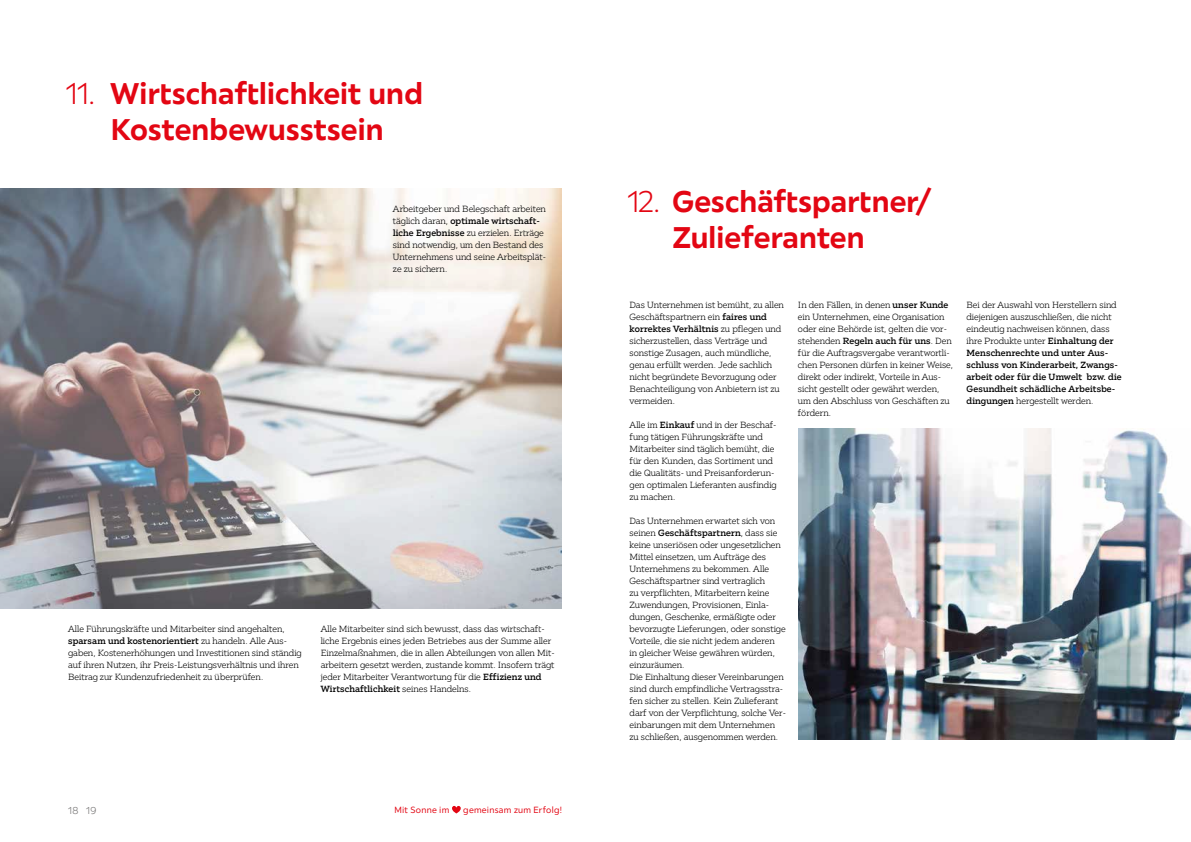
<style>
.page{position:relative;width:1191px;height:842px;background:#fff}
.page>*{position:absolute;margin:0;border:0;box-sizing:border-box;transform-origin:0 0}
.t1{font:700 30px/36px "XXX Lutz Sans";letter-spacing:.005em;color:#e30613}
.t2{font:300 10px "XXX Lutz Sans";color:#706f6f}
.t3{font:300 9px/12px "XXX Lutz Serif";color:#000}
.t4{font:500 9px/12px "XXX Lutz Serif";letter-spacing:.015em;color:#000}
.t5{font:9px "XXX Lutz Sans";letter-spacing:.03em;color:#e30613}
.s1{font-weight:300}
.s2{font-weight:500}
</style>
<div class="page">
<svg style="left:452px;top:806px;width:9px;height:7px"></svg>
<img style="left:0;top:188px;width:562px;height:420px">
<img style="left:798px;top:428px;width:393px;height:312px">
<h1 class="t1" style="left:66px;top:75px;width:358px;text-align:center"><span class="s1">11.</span> Wirtschaftlichkeit und<br>Kostenbewusstsein</h1>
<p class="t3" style="left:393px;top:203px;width:155px">Arbeitgeber und Belegschaft arbeiten täglich daran, <span class="s2">optimale wirtschaft&shy;liche Ergebnisse</span> zu erzielen. Erträge sind notwendig, um den Bestand des Unternehmens und seine Arbeitsplät&shy;ze zu sichern.</p>
<p class="t3" style="left:68px;top:623px;width:235px">Alle Führungskräfte und Mitarbeiter sind angehalten, <span class="s2">sparsam und kostenorientiert</span> zu handeln. Alle Aus&shy;gaben, Kostenerhöhungen und Investitionen sind ständig auf ihren Nutzen, ihr Preis-Leistungsverhältnis und ihren Beitrag zur Kundenzufriedenheit zu überprüfen.</p>
<p class="t3" style="left:321px;top:623px;width:235px">Alle Mitarbeiter sind sich bewusst, dass das wirtschaft&shy;liche Ergebnis eines jeden Betriebes aus der Summe aller Einzelmaßnahmen, die in allen Abteilungen von allen Mit&shy;arbeitern gesetzt werden, zustande kommt. Insofern trägt jeder Mitarbeiter Verantwortung für die <span class="s2">Effizienz und Wirtschaftlichkeit</span> seines Handelns.</p>
<p class="t2" style="left:68px;top:804px;width:30px">18 19</p>
<p class="t5" style="left:394px;top:804px;width:56px">Mit Sonne im</p>
<p class="t5" style="left:463px;top:804px;width:101px">gemeinsam zum Erfolg!</p>
<h1 class="t1" style="left:672px;top:183px;width:259px;text-indent:-45px"><span class="s1">12.</span> Geschäftspartner/<br>Zulieferanten</h1>
<p class="t3" style="left:629px;top:299px;width:156px">Das Unternehmen ist bemüht, zu allen Geschäftspartnern ein <span class="s2">faires und korrektes Verhältnis</span> zu pflegen und sicherzustellen, dass Verträge und sonstige Zusagen, auch mündliche, genau erfüllt werden. Jede sachlich nicht begründete Bevorzugung oder Benachteiligung von Anbietern ist zu vermeiden.</p>
<p class="t3" style="left:629px;top:419px;width:149px">Alle im <span class="s2">Einkauf</span> und in der Beschaf&shy;fung tätigen Führungskräfte und<br>Mitarbeiter sind täglich bemüht, die für den Kunden, das Sortiment und die Qualitäts- und Preisanforderun&shy;gen optimalen Lieferanten ausfindig zu machen.</p>
<p class="t3" style="left:629px;top:515px;width:158px">Das Unternehmen erwartet sich von seinen <span class="s2">Geschäftspartnern</span>, dass sie keine unseriösen oder ungesetzlichen Mittel einsetzen, um Aufträge des Unternehmens zu bekommen. Alle Geschäftspartner sind vertraglich<br>zu verpflichten, Mitarbeitern keine Zuwendungen, Provisionen, Einla&shy;dungen, Geschenke, ermäßigte oder bevorzugte Lieferungen, oder sonstige Vorteile, die sie nicht jedem anderen<br>in gleicher Weise gewähren würden, einzuräumen.<br>Die Einhaltung dieser Vereinbarungen sind durch empfindliche Vertragsstra&shy;fen sicher zu stellen. Kein Zulieferant darf von der Verpflichtung, solche Ver&shy;einbarungen mit dem Unternehmen zu schließen, ausgenommen werden.</p>
<p class="t3" style="left:798px;top:299px;width:156px">In den Fällen, in denen <span class="s2">unser Kunde </span>ein Unternehmen, eine Organisation oder eine Behörde ist, gelten die vor&shy;stehenden <span class="s2">Regeln auch für uns</span>. Den für die Auftragsvergabe verantwortli&shy;chen Personen dürfen in keiner Weise, direkt oder indirekt, Vorteile in Aus&shy;sicht gestellt oder gewährt werden, um den Abschluss von Geschäften zu fördern.</p>
<p class="t4" style="left:966px;top:299px;width:157px"><span class="s1">Bei der Auswahl von Herstellern sind diejenigen auszuschließen, die nicht eindeutig nachweisen können, dass ihre Produkte unter</span> Einhaltung der Menschenrechte und unter Aus&shy;schluss von Kinderarbeit, Zwangs&shy;arbeit oder für die Umwelt bzw. die Gesundheit schädliche Arbeitsbe&shy;dingungen <span class="s1">hergestellt werden.</span></p>
</div>
